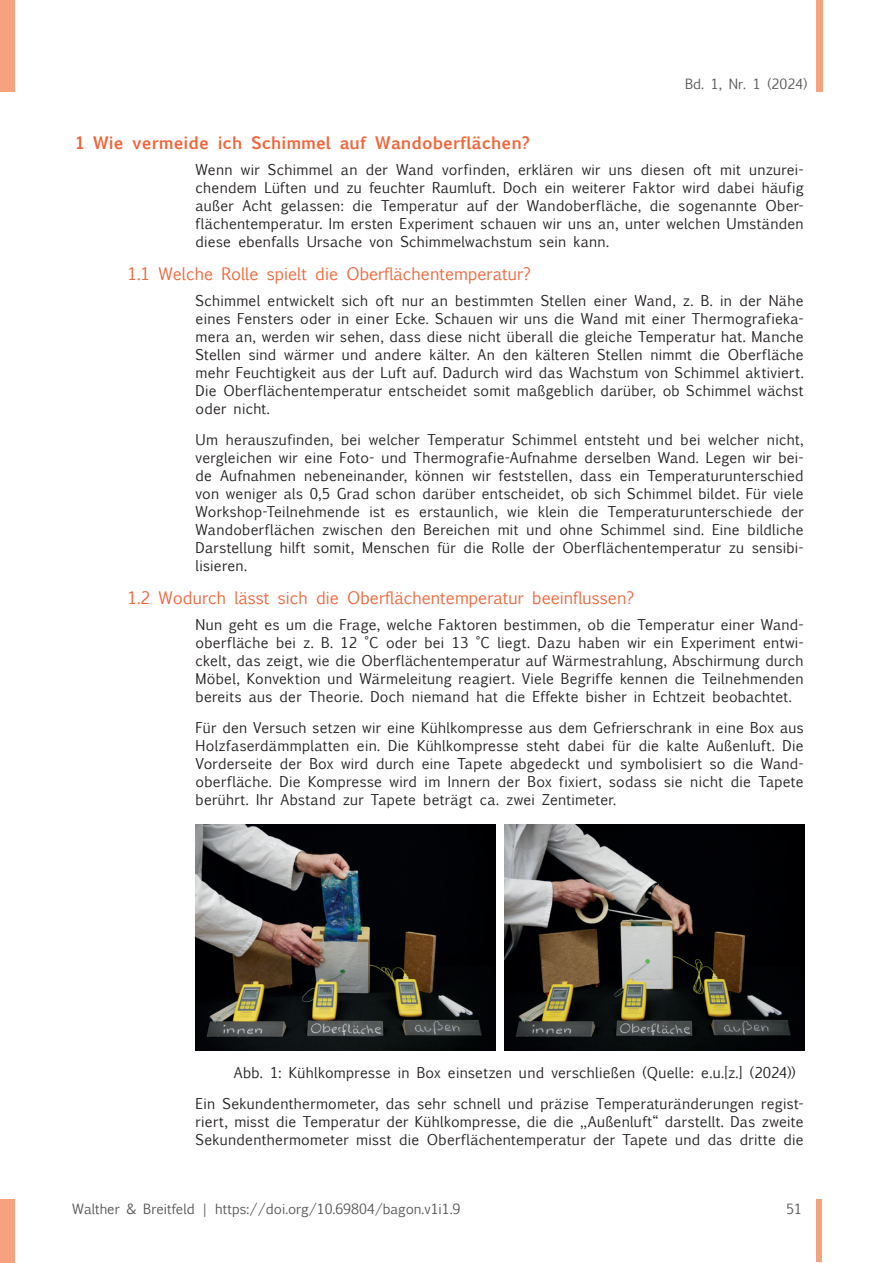
<style>
.page{position:relative;width:893px;height:1263px;background:#fff}
.page>*{position:absolute;margin:0;border:0;box-sizing:border-box;transform-origin:0 0}
.t1{font:16.5px "Euphemia UCAS";color:#f26539}
.t2{font:700 16.5px "Euphemia UCAS";color:#f26539}
.t3{font:14.25px/18px "Euphemia UCAS";letter-spacing:.015em;color:#231f20;text-align:justify}
.t4{font:13.5px "Euphemia UCAS";color:#57585a}
</style>
<div class="page">
<div style="left:0;top:0;width:15px;height:91px;background:#f7a27f"></div>
<div style="left:0;top:1199px;width:15px;height:64px;background:#f7a27f"></div>
<div style="left:816px;top:0;width:7px;height:91px;background:#f7a27f"></div>
<div style="left:816px;top:1199px;width:6px;height:63px;background:#f7a27f"></div>
<img style="left:196px;top:825px;width:299px;height:225px">
<img style="left:504px;top:825px;width:300px;height:225px">
<p class="t4" style="left:685px;top:74px;width:124px">Bd. 1, Nr. 1 (2024)</p>
<p class="t2" style="left:77px;top:130px;width:455px">1 Wie vermeide ich Schimmel auf Wandoberflächen?</p>
<p class="t3" style="left:196px;top:161px;width:610px">Wenn wir Schimmel an der Wand vorfinden, erklären wir uns diesen oft mit unzurei&shy;chendem Lüften und zu feuchter Raumluft. Doch ein weiterer Faktor wird dabei häufig außer Acht gelassen: die Temperatur auf der Wandoberfläche, die sogenannte Ober&shy;flächentemperatur. Im ersten Experiment schauen wir uns an, unter welchen Umständen diese ebenfalls Ursache von Schimmelwachstum sein kann.</p>
<p class="t1" style="left:128px;top:262px;width:405px">1.1 Welche Rolle spielt die Oberflächentemperatur?</p>
<p class="t3" style="left:196px;top:292px;width:610px">Schimmel entwickelt sich oft nur an bestimmten Stellen einer Wand, z. B. in der Nähe eines Fensters oder in einer Ecke. Schauen wir uns die Wand mit einer Thermografieka&shy;mera an, werden wir sehen, dass diese nicht überall die gleiche Temperatur hat. Manche Stellen sind wärmer und andere kälter. An den kälteren Stellen nimmt die Oberfläche mehr Feuchtigkeit aus der Luft auf. Dadurch wird das Wachstum von Schimmel aktiviert.<br>Die Oberflächentemperatur entscheidet somit maßgeblich darüber, ob Schimmel wächst oder nicht.</p>
<p class="t3" style="left:196px;top:431px;width:610px">Um herauszufinden, bei welcher Temperatur Schimmel entsteht und bei welcher nicht, vergleichen wir eine Foto- und Thermografie-Aufnahme derselben Wand. Legen wir bei&shy;de Aufnahmen nebeneinander, können wir feststellen, dass ein Temperaturunterschied von weniger als 0,5 Grad schon darüber entscheidet, ob sich Schimmel bildet. Für viele Workshop-Teilnehmende ist es erstaunlich, wie klein die Temperaturunterschiede der Wandoberflächen zwischen den Bereichen mit und ohne Schimmel sind. Eine bildliche Darstellung hilft somit, Menschen für die Rolle der Oberflächentemperatur zu sensibi&shy;lisieren.</p>
<p class="t1" style="left:128px;top:586px;width:508px">1.2 Wodurch lässt sich die Oberflächentemperatur beeinflussen?</p>
<p class="t3" style="left:196px;top:616px;width:610px">Nun geht es um die Frage, welche Faktoren bestimmen, ob die Temperatur einer Wand&shy;oberfläche bei z. B. 12 °C oder bei 13 °C liegt. Dazu haben wir ein Experiment entwi&shy;ckelt, das zeigt, wie die Oberflächentemperatur auf Wärmestrahlung, Abschirmung durch Möbel, Konvektion und Wärmeleitung reagiert. Viele Begriffe kennen die Teilnehmenden bereits aus der Theorie. Doch niemand hat die Effekte bisher in Echtzeit beobachtet.</p>
<p class="t3" style="left:196px;top:718px;width:610px">Für den Versuch setzen wir eine Kühlkompresse aus dem Gefrierschrank in eine Box aus Holzfaserdämmplatten ein. Die Kühlkompresse steht dabei für die kalte Außenluft. Die Vorderseite der Box wird durch eine Tapete abgedeckt und symbolisiert so die Wand&shy;oberfläche. Die Kompresse wird im Innern der Box fixiert, sodass sie nicht die Tapete berührt. Ihr Abstand zur Tapete beträgt ca. zwei Zentimeter.</p>
<p class="t3" style="left:196px;top:1057px;width:610px;line-height:30.8px;text-indent:38px">Abb. 1: Kühlkompresse in Box einsetzen und verschließen (Quelle: e.u.[z.] (2024))<br>Ein Sekundenthermometer, das sehr schnell und präzise Temperaturänderungen regist-</p>
<p class="t3" style="left:196px;top:1113px;width:610px">riert, misst die Temperatur der Kühlkompresse, die die „Außenluft“ darstellt. Das zweite<br>Sekundenthermometer misst die Oberflächentemperatur der Tapete und das dritte die</p>
<p class="t4" style="left:72px;top:1199px;width:390px">Walther &amp; Breitfeld | https://doi.org/10.69804/bagon.v1i1.9</p>
<p class="t4" style="left:786px;top:1199px;width:17px">51</p>
</div>
